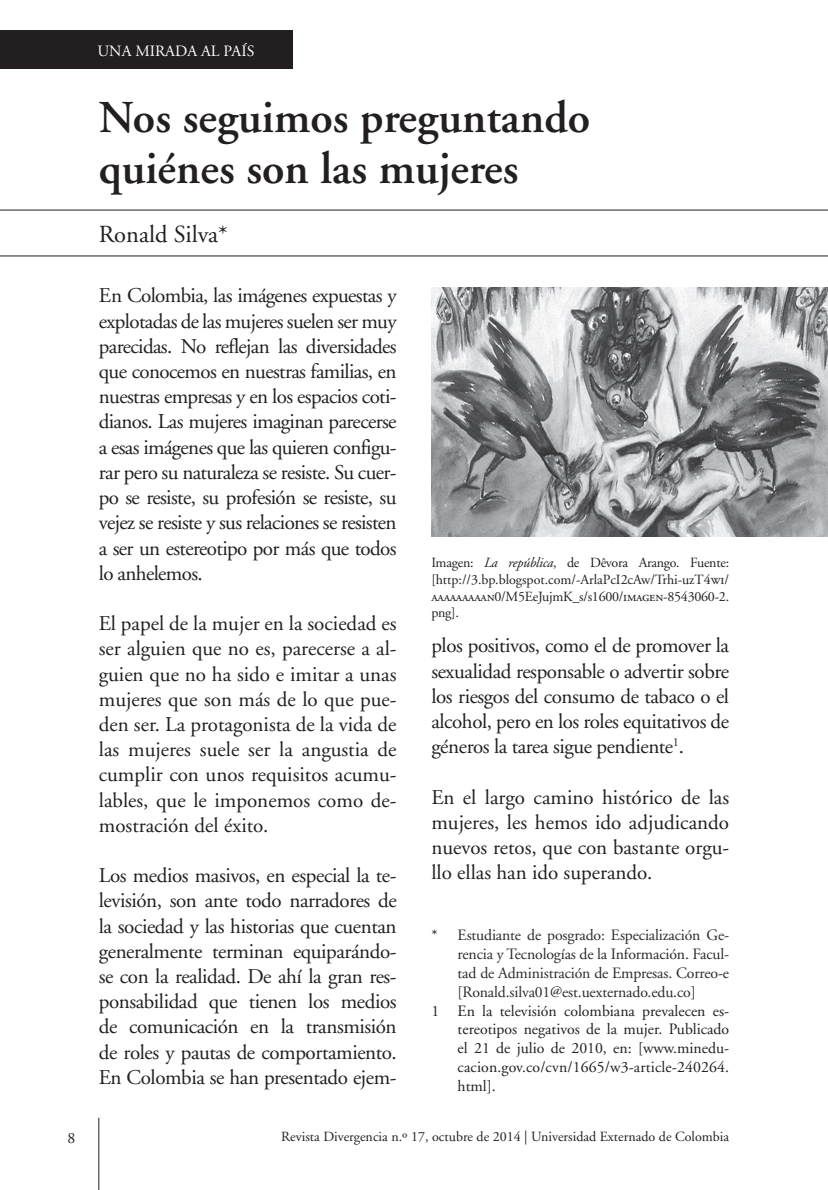
<style>
.page{position:relative;width:828px;height:1190px;background:#fff}
.page>*{position:absolute;margin:0;border:0;box-sizing:border-box;transform-origin:0 0}
.t1{font:600 45.5px/50.8px "Adobe Garamond";color:#231f20}
.t2{font:24.5px "Adobe Garamond";color:#231f20}
.t3{font:21px/25.2px "Adobe Garamond";letter-spacing:-.02em;color:#231f20;text-align:justify}
.t4{font:15.75px/18.9px "Adobe Garamond";letter-spacing:.01em;color:#231f20;text-align:justify}
.t5{font:15.75px/18.9px "Adobe Garamond";letter-spacing:-.01em;color:#2a2b2b;text-align:justify}
.t6{font:15.75px "Adobe Garamond";color:#fff}
.t7{font:14px/16.8px "Adobe Garamond";letter-spacing:-.005em;color:#231f20;text-align:justify}
.s1{font-style:italic}
.s2{font-family:"Adobe Garamond Regular SC"}
.s3{color:#231f20}
</style>
<div class="page">
<hr style="left:98px;top:1117px;width:1px;height:73px;background:#231f20">
<div style="left:0;top:30px;width:292px;height:39px;background:#231f20"></div>
<hr style="left:0;top:210px;width:828px;height:1px;background:#231f20">
<hr style="left:0;top:255px;width:828px;height:1px;background:#231f20">
<img style="left:431px;top:287px;width:397px;height:250px">
<p class="t4" style="left:68px;top:1128px;width:9px">8</p>
<p class="t6" style="left:98px;top:42px;width:158px">UNA MIRADA AL PAÍS</p>
<h1 class="t1" style="left:99px;top:93px;width:492px">Nos seguimos preguntando quiénes son las mujeres</h1>
<p class="t2" style="left:99px;top:221px;width:130px">Ronald Silva*</p>
<p class="t3" style="left:99px;top:284px;width:299px">En Colombia, las imágenes expuestas y explotadas de las mujeres suelen ser muy parecidas. No reflejan las diversidades que conocemos en nuestras familias, en nuestras empresas y en los espacios coti&shy;dianos. Las mujeres imaginan parecerse a esas imágenes que las quieren configu&shy;rar pero su naturaleza se resiste. Su cuer&shy;po se resiste, su profesión se resiste, su vejez se resiste y sus relaciones se resisten a ser un estereotipo por más que todos lo anhelemos.</p>
<p class="t3" style="left:99px;top:611px;width:299px">El papel de la mujer en la sociedad es ser alguien que no es, parecerse a al&shy;guien que no ha sido e imitar a unas mujeres que son más de lo que pue&shy;den ser. La protagonista de la vida de las mujeres suele ser la angustia de cumplir con unos requisitos acumu&shy;lables, que le imponemos como de&shy;mostración del éxito.</p>
<p class="t3" style="left:99px;top:863px;width:299px">Los medios masivos, en especial la te&shy;levisión, son ante todo narradores de la sociedad y las historias que cuentan generalmente terminan equiparándo&shy;se con la realidad. De ahí la gran res&shy;ponsabilidad que tienen los medios de comunicación en la transmisión de roles y pautas de comportamiento.<br>En Colombia se han presentado ejem-</p>
<p class="t7" style="left:431px;top:554px;width:299px">Imagen: <span class="s1">La república</span>, de Dêvora Arango. Fuente: [http://3.bp.blogspot.com/-ArlaPcI2cAw/Trhi-uzT4<span class="s2">wi/ aaaaaaaaan</span>0/M5EeJujmK_s/s1600/<span class="s2">imagen</span>-8543060-2. png].</p>
<p class="t3" style="left:431px;top:633px;width:299px">plos positivos, como el de promover la sexualidad responsable o advertir sobre los riesgos del consumo de tabaco o el alcohol, pero en los roles equitativos de géneros la tarea sigue pendiente<sup>1</sup>.</p>
<p class="t3" style="left:431px;top:785px;width:299px">En el largo camino histórico de las mujeres, les hemos ido adjudicando nuevos retos, que con bastante orgu&shy;llo ellas han ido superando.</p>
<p class="t5" style="left:457px;top:926px;width:273px;text-indent:-26px"><span class="s3">*</span> Estudiante de posgrado: Especialización Ge&shy;rencia y Tecnologías de la Información. Facul&shy;tad de Administración de Empresas. Correo-e [Ronald.silva01@est.uexternado.edu.co]</p>
<p class="t4" style="left:457px;top:1001px;width:273px;text-indent:-26px">1 En la televisión colombiana prevalecen es&shy;tereotipos negativos de la mujer. Publicado el 21 de julio de 2010, en: [www.minedu&shy;cacion.gov.co/cvn/1665/w3-article-240264. html].</p>
<p class="t7" style="left:281px;top:1129px;width:449px">Revista Divergencia n.º 17, octubre de 2014 | Universidad Externado de Colombia</p>
</div>
